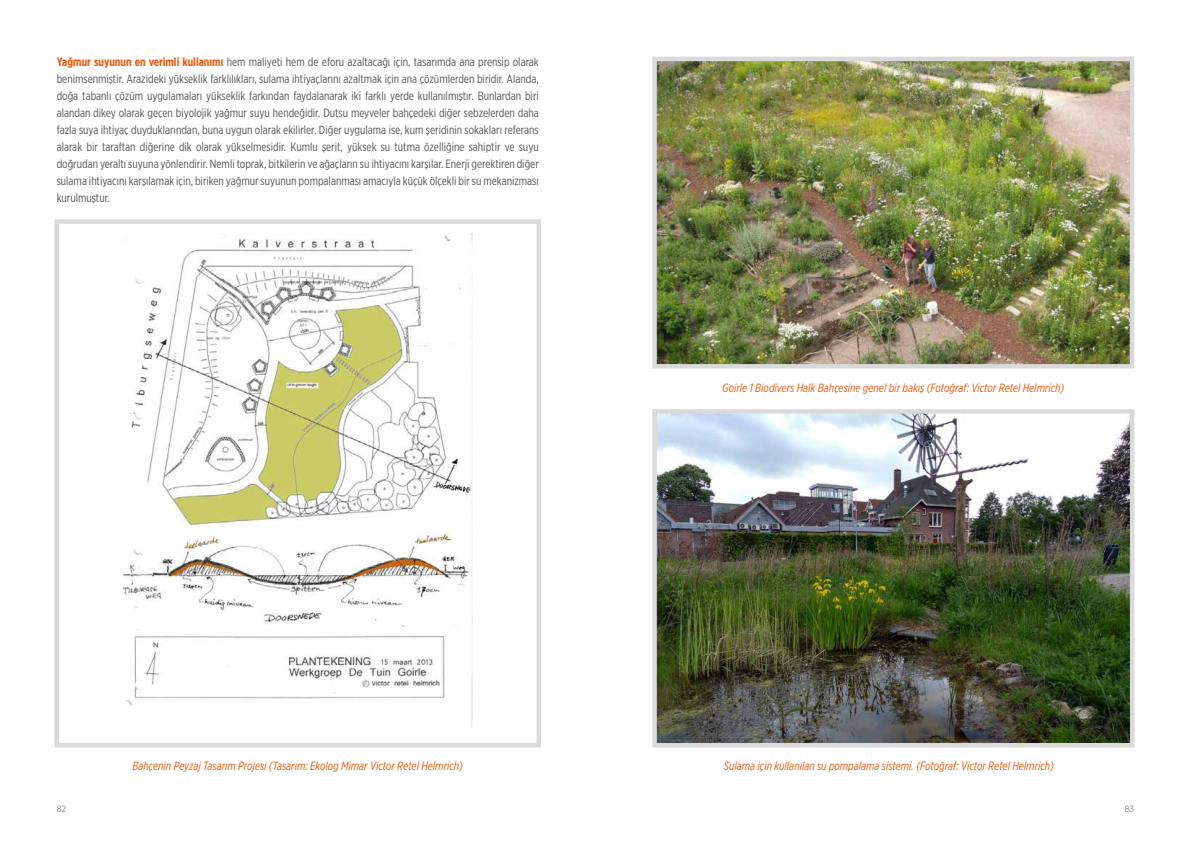
<style>
.page{position:relative;width:1191px;height:842px;background:#fff}
.page>*{position:absolute;margin:0;border:0;box-sizing:border-box;transform-origin:0 0}
.t1{font:12px/17px "Gotham X Narrow";color:#575756;text-align:justify}
.t2{font:italic 12px "Gotham X Narrow";color:#ea5b0b}
.t3{font:300 9px "Gotham Narrow";color:#575756}
.s1{font-weight:700;color:#ea5b0b}
</style>
<div class="page">
<img style="left:123px;top:234px;width:349px;height:493px">
<div style="left:54px;top:219px;width:487px;height:528px;border:4px solid #dadada"></div>
<img style="left:657px;top:62px;width:472px;height:302px">
<div style="left:652px;top:57px;width:482px;height:312px;border:4px solid #dadada"></div>
<img style="left:657px;top:414px;width:472px;height:328px">
<div style="left:652px;top:409px;width:482px;height:338px;border:4px solid #dadada"></div>
<p class="t1" style="left:57px;top:53px;width:483px"><span class="s1">Yağmur suyunun en verimli kullanımı</span> hem maliyeti hem de eforu azaltacağı için, tasarımda ana prensip olarak benimsenmiştir. Arazideki yükseklik farklılıkları, sulama ihtiyaçlarını azaltmak için ana çözümlerden biridir. Alanda, doğa tabanlı çözüm uygulamaları yükseklik farkından faydalanarak iki farklı yerde kullanılmıştır. Bunlardan biri alandan dikey olarak geçen biyolojik yağmur suyu hendeğidir. Dutsu meyveler bahçedeki diğer sebzelerden daha fazla suya ihtiyaç duyduklarından, buna uygun olarak ekilirler. Diğer uygulama ise, kum şeridinin sokakları referans alarak bir taraftan diğerine dik olarak yükselmesidir. Kumlu şerit, yüksek su tutma özelliğine sahiptir ve suyu doğrudan yeraltı suyuna yönlendirir. Nemli toprak, bitkilerin ve ağaçların su ihtiyacını karşılar. Enerji gerektiren diğer sulama ihtiyacını karşılamak için, biriken yağmur suyunun pompalanması amacıyla küçük ölçekli bir su mekanizması kurulmuştur.</p>
<p class="t2" style="left:132px;top:758px;width:332px">Bahçenin Peyzaj Tasarım Projesi (Tasarım: Ekolog Mimar Victor Retel Helmrich)</p>
<p class="t2" style="left:722px;top:381px;width:344px">Goirle 1 Biodivers Halk Bahçesine genel bir bakış (Fotoğraf: Victor Retel Helmrich)</p>
<p class="t2" style="left:724px;top:758px;width:332px">Sulama için kullanılan su pompalama sistemi. (Fotoğraf: Victor Retel Helmrich)</p>
<p class="t3" style="left:57px;top:804px;width:11px">82</p>
<p class="t3" style="left:1124px;top:804px;width:11px">83</p>
</div>
